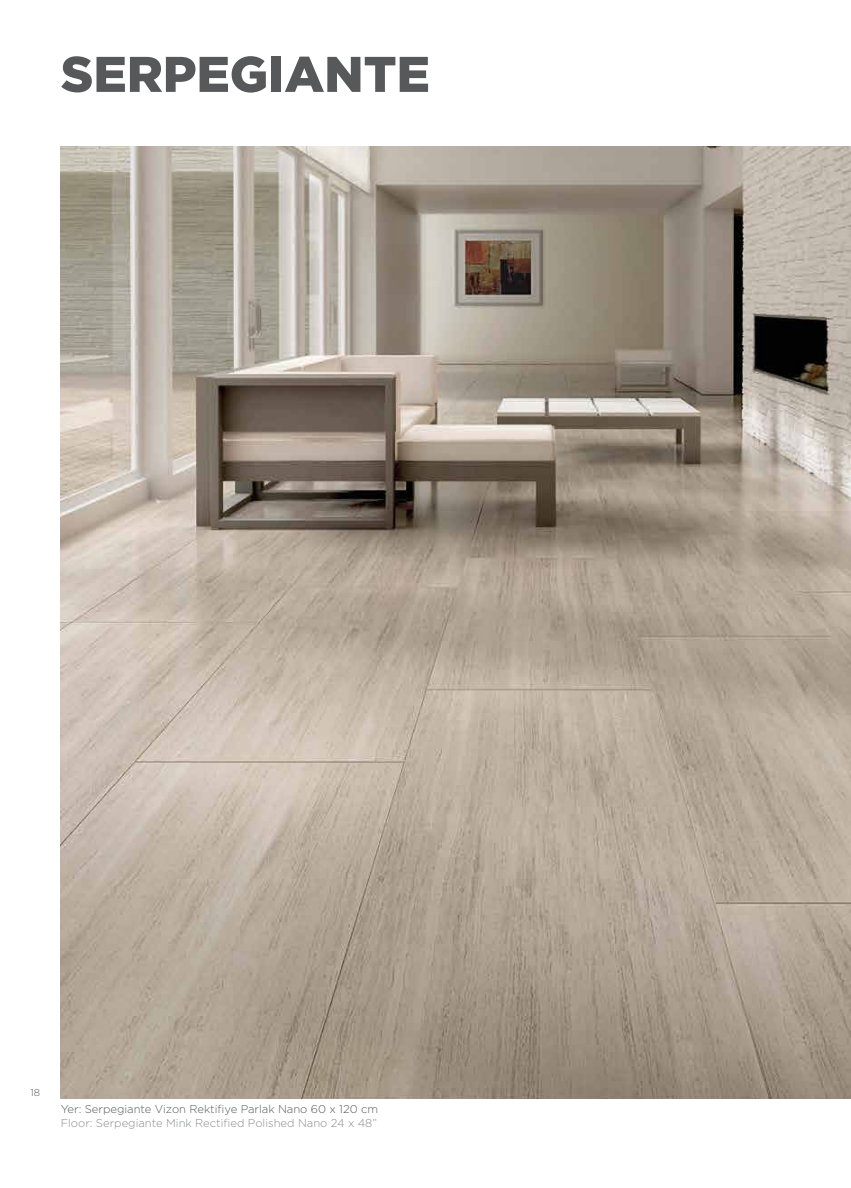
<style>
.page{position:relative;width:851px;height:1188px;background:#fff}
.page>*{position:absolute;margin:0;border:0;box-sizing:border-box;transform-origin:0 0}
.t1{font:900 50px "Gotham";color:#56585a}
.t2{font:300 11.25px "Gotham";color:rgb(86 88 90/.7)}
.t3{font:300 11.25px "Gotham";color:#56585a}
.t4{font:300 10px "Gotham";color:#56585a}
</style>
<div class="page">
<img style="left:61px;top:146px;width:789px;height:952px">
<h1 class="t1" style="left:61px;top:40px;width:370px">SERPEGIANTE</h1>
<p class="t4" style="left:30px;top:1086px;width:11px">18</p>
<p class="t3" style="left:61px;top:1101px;width:319px">Yer: Serpegiante Vizon Rektifiye Parlak Nano 60 x 120 cm</p>
<p class="t2" style="left:61px;top:1115px;width:318px">Floor: Serpegiante Mink Rectified Polished Nano 24 x 48”</p>
</div>
